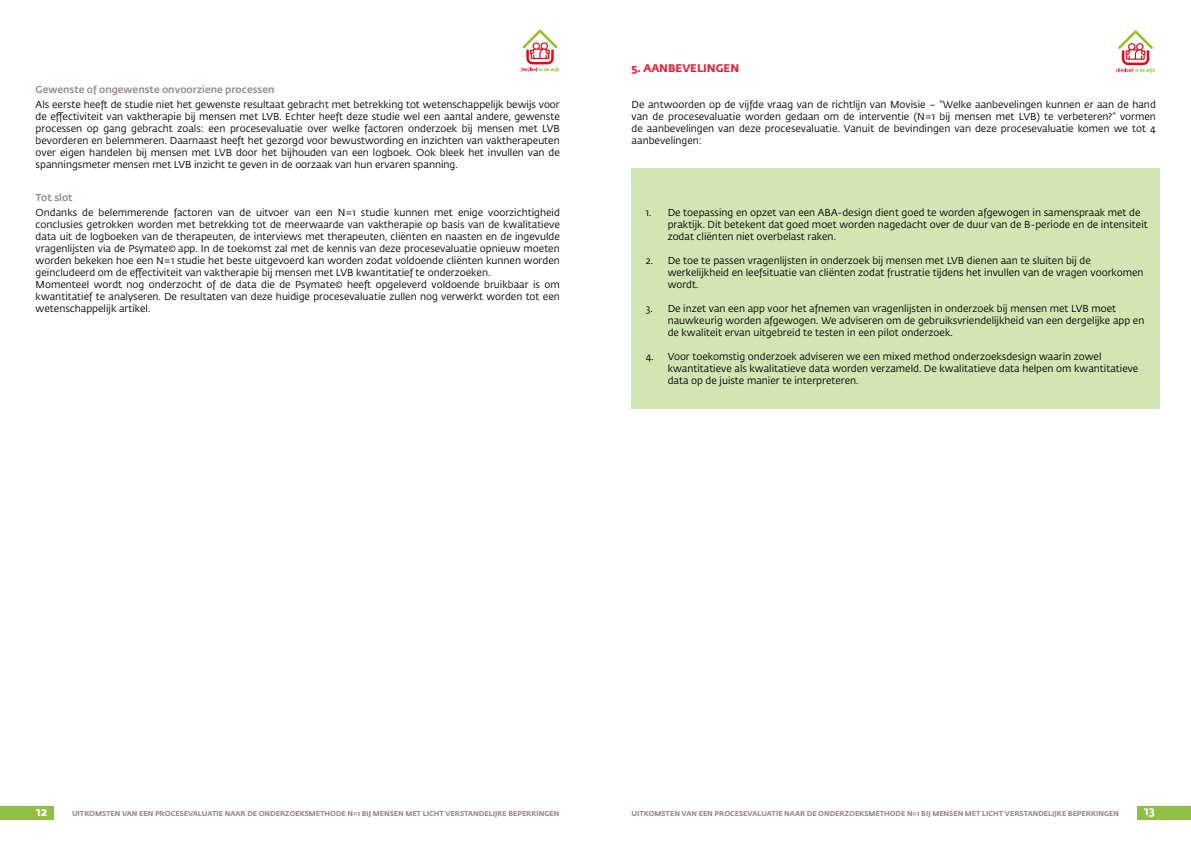
<style>
.page{position:relative;width:1191px;height:842px;background:#fff}
.page>*{position:absolute;margin:0;border:0;box-sizing:border-box;transform-origin:0 0}
.t1{font:700 12px "Fedra Sans Std";color:#fff}
.t2{font:700 11px "Fedra Sans Std";color:#e62338}
.t3{font:10px/12px "Fedra Sans Std";color:#000}
.t4{font:500 10px "Fedra Sans Std";color:#988a85}
.t5{font:700 7px "Fedra Sans Std";color:#988a85}
.s1{font-size:9px}
</style>
<div class="page">
<div style="left:631px;top:168px;width:528px;height:240px;background:#d2e6b4"></div>
<svg style="left:1116px;top:30px;width:39px;height:43px"></svg>
<svg style="left:520px;top:29px;width:39px;height:43px"></svg>
<div style="left:0;top:806px;width:54px;height:13px;background:#8fc043"></div>
<div style="left:1137px;top:806px;width:54px;height:13px;background:#8fc043"></div>
<p class="t4" style="left:36px;top:83px;width:240px">Gewenste of ongewenste onvoorziene processen</p>
<p class="t3" style="left:36px;top:99px;width:526px;text-align:justify">Als eerste heeft de studie niet het gewenste resultaat gebracht met betrekking tot wetenschappelijk bewijs voor de effectiviteit van vaktherapie bij mensen met LVB. Echter heeft deze studie wel een aantal andere, gewenste processen op gang gebracht zoals: een procesevaluatie over welke factoren onderzoek bij mensen met LVB bevorderen en belemmeren. Daarnaast heeft het gezorgd voor bewustwording en inzichten van vaktherapeuten over eigen handelen bij mensen met LVB door het bijhouden van een logboek. Ook bleek het invullen van de spanningsmeter mensen met LVB inzicht te geven in de oorzaak van hun ervaren spanning.</p>
<p class="t4" style="left:36px;top:191px;width:39px">Tot slot</p>
<p class="t3" style="left:36px;top:207px;width:526px">Ondanks de belemmerende factoren van de uitvoer van een N=1 studie kunnen met enige voorzichtigheid conclusies getrokken worden met betrekking tot de meerwaarde van vaktherapie op basis van de kwalitatieve data uit de logboeken van de therapeuten, de interviews met therapeuten, cliënten en naasten en de ingevulde vragenlijsten via de Psymate<span class="s1">©</span> app. In de toekomst zal met de kennis van deze procesevaluatie opnieuw moeten worden bekeken hoe een N=1 studie het beste uitgevoerd kan worden zodat voldoende cliënten kunnen worden geïncludeerd om de effectiviteit van vaktherapie bij mensen met LVB kwantitatief te onderzoeken.<br>Momenteel wordt nog onderzocht of de data die de Psymate<span class="s1">©</span> heeft opgeleverd voldoende bruikbaar is om kwantitatief te analyseren. De resultaten van deze huidige procesevaluatie zullen nog verwerkt worden tot een wetenschappelijk artikel.</p>
<p class="t2" style="left:631px;top:61px;width:109px">5. AANBEVELINGEN</p>
<p class="t3" style="left:631px;top:99px;width:526px;text-align:justify">De antwoorden op de vijfde vraag van de richtlijn van Movisie – “Welke aanbevelingen kunnen er aan de hand van de procesevaluatie worden gedaan om de interventie (N=1 bij mensen met LVB) te verbeteren?” vormen de aanbevelingen van deze procesevaluatie. Vanuit de bevindingen van deze procesevaluatie komen we tot 4 aanbevelingen:</p>
<p class="t3" style="left:667px;top:207px;width:481px;text-indent:-22px">1. De toepassing en opzet van een ABA-design dient goed te worden afgewogen in samenspraak met de praktijk. Dit betekent dat goed moet worden nagedacht over de duur van de B-periode en de intensiteit zodat cliënten niet overbelast raken.</p>
<p class="t3" style="left:667px;top:255px;width:477px;text-indent:-22px">2. De toe te passen vragenlijsten in onderzoek bij mensen met LVB dienen aan te sluiten bij de werkelijkheid en leefsituatie van cliënten zodat frustratie tijdens het invullen van de vragen voorkomen wordt.</p>
<p class="t3" style="left:667px;top:303px;width:478px;text-indent:-22px">3. De inzet van een app voor het afnemen van vragenlijsten in onderzoek bij mensen met LVB moet nauwkeurig worden afgewogen. We adviseren om de gebruiksvriendelijkheid van een dergelijke app en de kwaliteit ervan uitgebreid te testen in een pilot onderzoek.</p>
<p class="t3" style="left:667px;top:351px;width:472px;text-indent:-22px">4. Voor toekomstig onderzoek adviseren we een mixed method onderzoeksdesign waarin zowel kwantitatieve als kwalitatieve data worden verzameld. De kwalitatieve data helpen om kwantitatieve data op de juiste manier te interpreteren.</p>
<p class="t1" style="left:36px;top:804px;width:13px">12</p>
<p class="t5" style="left:72px;top:809px;width:489px">UITKOMSTEN VAN EEN PROCESEVALUATIE NAAR DE ONDERZOEKSMETHODE N=1 BIJ MENSEN MET LICHT VERSTANDELIJKE BEPERKINGEN</p>
<p class="t5" style="left:631px;top:809px;width:489px">UITKOMSTEN VAN EEN PROCESEVALUATIE NAAR DE ONDERZOEKSMETHODE N=1 BIJ MENSEN MET LICHT VERSTANDELIJKE BEPERKINGEN</p>
<p class="t1" style="left:1144px;top:803px;width:12px">13</p>
</div>
